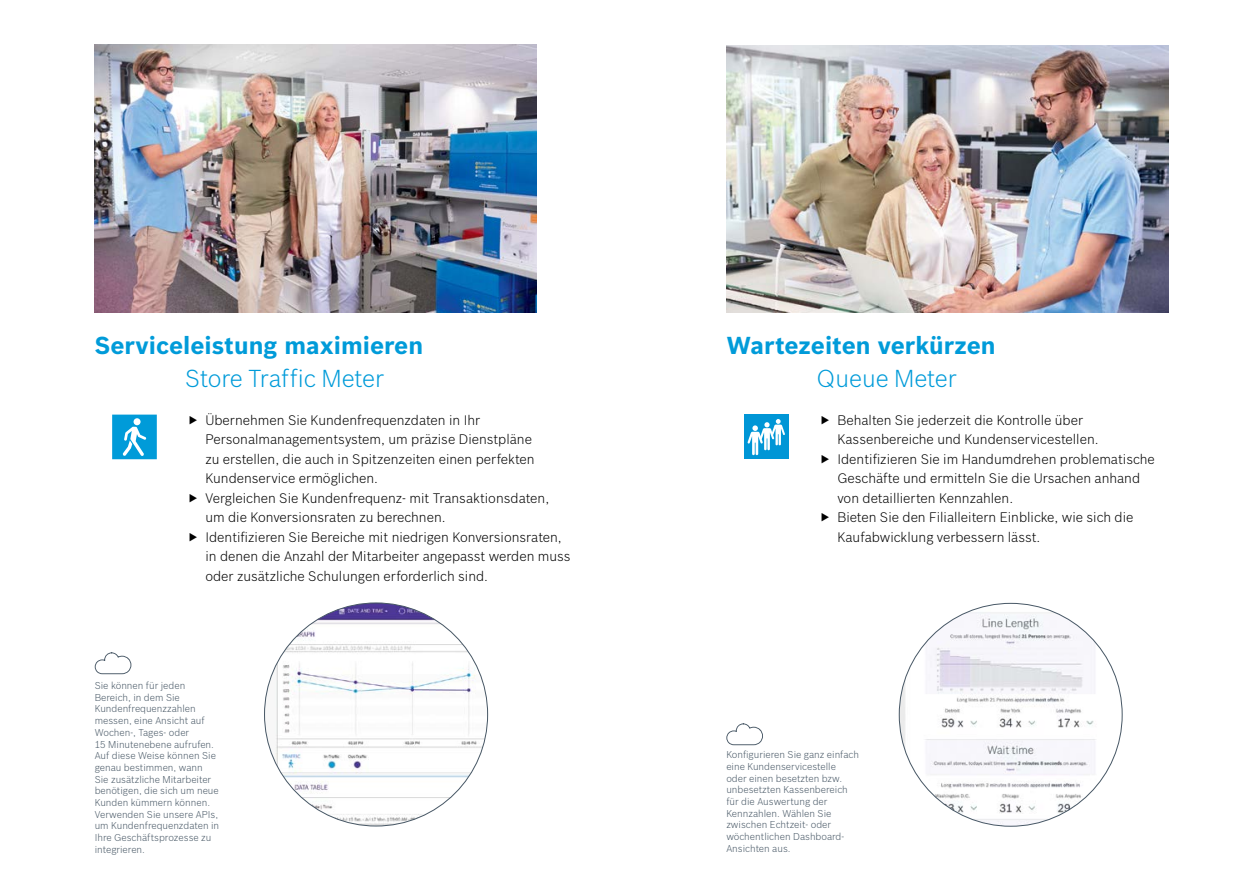
<style>
.page{position:relative;width:1253px;height:893px;background:#fff}
.page>*{position:absolute;margin:0;border:0;box-sizing:border-box;transform-origin:0 0}
.t1{font:700 24px "Bosch Sans";color:#009bd9}
.t2{font:300 24px "Bosch Sans";color:#009bd9}
.t3{font:300 13.5px "Bosch Sans";color:#000}
.t4{font:300 9.75px/11.7px "Bosch Sans";color:#475765}
</style>
<div class="page">
<img style="left:264px;top:603px;width:223px;height:223px;border-radius:112px">
<img style="left:899px;top:603px;width:223px;height:223px;border-radius:111px">
<img style="left:726px;top:45px;width:442px;height:268px">
<img style="left:95px;top:45px;width:442px;height:268px">
<svg style="left:112px;top:415px;width:45px;height:44px"></svg>
<svg style="left:95px;top:652px;width:36px;height:22px"></svg>
<svg style="left:726px;top:723px;width:37px;height:22px"></svg>
<div style="left:744px;top:415px;width:45px;height:44px;background:#0096d6"></div>
<svg style="left:747px;top:419px;width:38px;height:36px"></svg>
<h1 class="t1" style="left:95px;top:327px;width:330px">Serviceleistung maximieren</h1>
<h1 class="t2" style="left:185px;top:361px;width:200px">Store Traffic Meter</h1>
<p class="t3" style="left:188px;top:410px;width:293px">▶ Übernehmen Sie Kundenfrequenzdaten in Ihr</p>
<p class="t3" style="left:205px;top:430px;width:328px">Personalmanagementsystem, um präzise Dienstpläne</p>
<p class="t3" style="left:205px;top:449px;width:331px">zu erstellen, die auch in Spitzenzeiten einen perfekten</p>
<p class="t3" style="left:205px;top:469px;width:174px">Kundenservice ermöglichen.</p>
<p class="t3" style="left:188px;top:488px;width:362px">▶ Vergleichen Sie Kundenfrequenz- mit Transaktionsdaten,</p>
<p class="t3" style="left:205px;top:508px;width:242px">um die Konversionsraten zu berechnen.</p>
<p class="t3" style="left:188px;top:527px;width:375px">▶ Identifizieren Sie Bereiche mit niedrigen Konversionsraten,</p>
<p class="t3" style="left:205px;top:547px;width:367px">in denen die Anzahl der Mitarbeiter angepasst werden muss</p>
<p class="t3" style="left:205px;top:566px;width:284px">oder zusätzliche Schulungen erforderlich sind.</p>
<p class="t4" style="left:95px;top:679px;width:126px">Sie können für jeden<br>Bereich, in dem Sie<br>Kundenfrequenzzahlen messen, eine Ansicht auf<br>Wochen-, Tages- oder<br>15 Minutenebene aufrufen.<br>Auf diese Weise können Sie genau bestimmen, wann<br>Sie zusätzliche Mitarbeiter benötigen, die sich um neue<br>Kunden kümmern können.<br>Verwenden Sie unsere APIs, um Kundenfrequenzdaten in<br>Ihre Geschäftsprozesse zu integrieren.</p>
<h1 class="t1" style="left:726px;top:327px;width:271px">Wartezeiten verkürzen</h1>
<h1 class="t2" style="left:816px;top:361px;width:142px">Queue Meter</h1>
<p class="t3" style="left:820px;top:410px;width:264px">▶ Behalten Sie jederzeit die Kontrolle über</p>
<p class="t3" style="left:837px;top:430px;width:263px">Kassenbereiche und Kundenservicestellen.</p>
<p class="t3" style="left:820px;top:449px;width:336px">▶ Identifizieren Sie im Handumdrehen problematische</p>
<p class="t3" style="left:837px;top:469px;width:304px">Geschäfte und ermitteln Sie die Ursachen anhand</p>
<p class="t3" style="left:837px;top:488px;width:177px">von detaillierten Kennzahlen.</p>
<p class="t3" style="left:820px;top:508px;width:314px">▶ Bieten Sie den Filialleitern Einblicke, wie sich die</p>
<p class="t3" style="left:837px;top:527px;width:204px">Kaufabwicklung verbessern lässt.</p>
<p class="t4" style="left:726px;top:748px;width:134px">Konfigurieren Sie ganz einfach eine Kundenservicestelle<br>oder einen besetzten bzw. unbesetzten Kassenbereich für die Auswertung der<br>Kennzahlen. Wählen Sie zwischen Echtzeit- oder wöchentlichen Dashboard-<br>Ansichten aus.</p>
</div>
